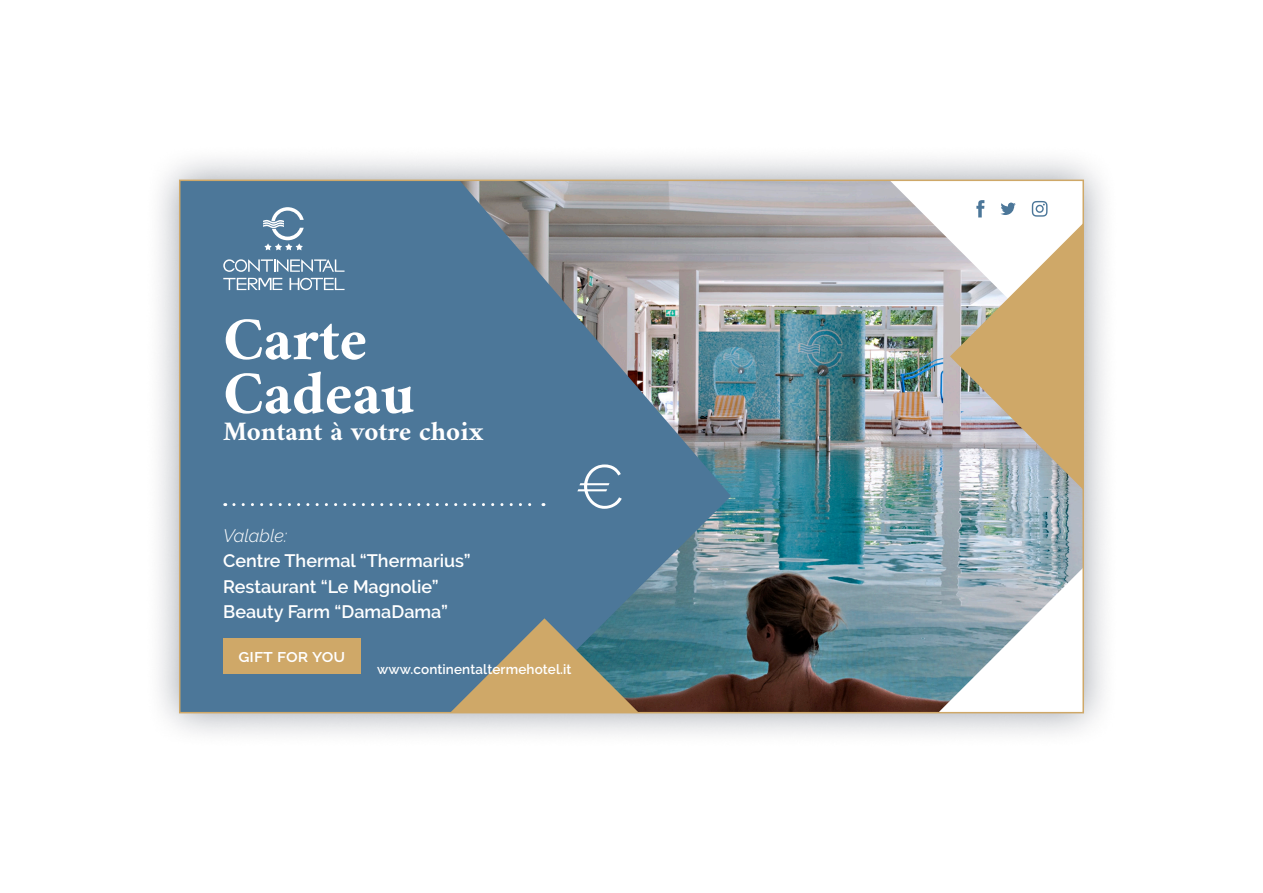
<style>
.page{position:relative;width:1263px;height:893px;background:#fff}
.page>*{position:absolute;margin:0;border:0;box-sizing:border-box;transform-origin:0 0}
.t1{font:700 61.5px "Amiri";color:#fff}
.t2{font:300 61.5px "Raleway";color:#fff}
.t3{font:700 27px "Amiri";color:#fff}
.t4{font:600 18px "Raleway";color:#fff}
.t5{font:italic 300 18px "Raleway";color:#fff}
.t6{font:600 13.5px "Raleway";letter-spacing:.01em;color:#fff}
</style>
<div class="page">
<div style="left:143px;top:143px;width:977px;height:606px;background:#000f24;opacity:.41"></div>
<img style="left:731px;top:183px;width:350px;height:527px">
<svg style="left:182px;top:183px;width:549px;height:527px;background:#597c97"></svg>
<img style="left:890px;top:183px;width:191px;height:307px">
<div style="left:223px;top:638px;width:137px;height:36px;background:#cfa868"></div>
<svg style="left:450px;top:618px;width:189px;height:92px;background:#878d7c"></svg>
<svg style="left:938px;top:568px;width:143px;height:142px"></svg>
<svg style="left:223px;top:259px;width:122px;height:13px;background:#7f9eb6"></svg>
<svg style="left:223px;top:278px;width:59px;height:12px"></svg>
<svg style="left:289px;top:278px;width:56px;height:12px"></svg>
<svg style="left:263px;top:207px;width:41px;height:43px"></svg>
<svg style="left:234px;top:503px;width:310px;height:3px"></svg>
<p class="t1" style="left:223px;top:302px;width:145px">Carte</p>
<p class="t1" style="left:223px;top:356px;width:193px">Cadeau</p>
<p class="t3" style="left:223px;top:415px;width:262px">Montant à votre choix</p>
<p class="t5" style="left:223px;top:525px;width:65px">Valable:</p>
<p class="t4" style="left:223px;top:551px;width:249px">Centre Thermal “Thermarius”</p>
<p class="t4" style="left:223px;top:576px;width:217px">Restaurant “Le Magnolie”</p>
<p class="t4" style="left:223px;top:602px;width:226px">Beauty Farm “DamaDama”</p>
<p class="t2" style="left:575px;top:451px;width:51px">€</p>
<p class="t4" style="left:238px;top:645px;width:108px">gift for you</p>
<p class="t6" style="left:377px;top:661px;width:196px">www.continentaltermehotel.it</p>
</div>
